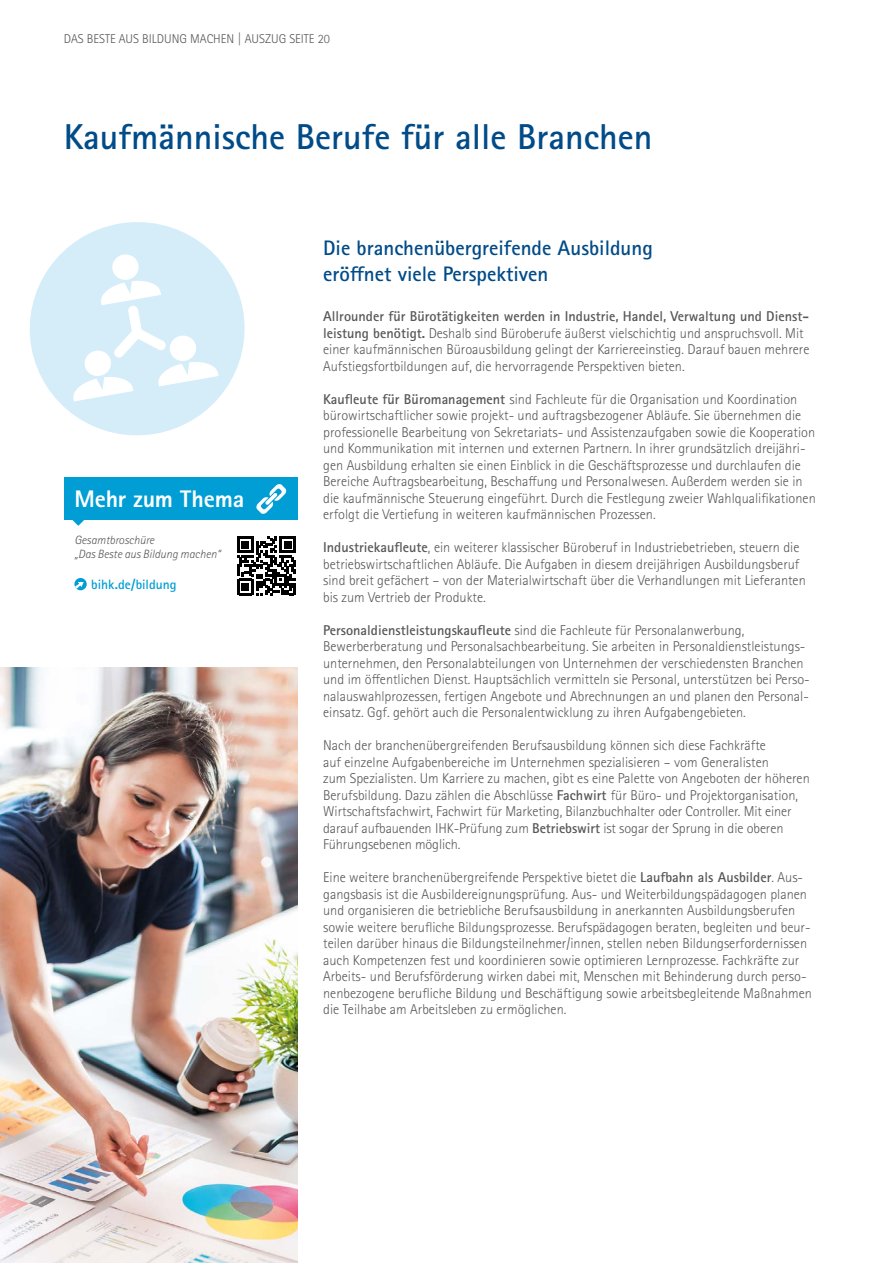
<style>
.page{position:relative;width:893px;height:1263px;background:#fff}
.page>*{position:absolute;margin:0;border:0;box-sizing:border-box;transform-origin:0 0}
.Headline{font:700 36px "Rotis Sans Serif Std";color:#004b88}
.Infobox_Box-Headline{font:800 24px "Rotis Sans Serif Std";letter-spacing:-.005em;color:#fff}
.Subheadline{font:700 21px/25.2px "Rotis Sans Serif Std";color:#004b88}
.Fließtext{font:300 14.25px/16.5px "Rotis Sans Serif Std";color:#575756}
.Mutterschrift_Rotis{font:700 13.5px "Rotis Sans Serif Std";color:#009ed4}
.t1{font:300 12.75px "Rotis Sans Serif Std";color:#575756}
.Mutterschrift_Rotis-2{font:italic 300 12px/13.5px "Rotis Sans Serif Std";color:#575756}
.s1{font-weight:700}
</style>
<div class="page">
<img style="left:0;top:668px;width:298px;height:595px">
<svg style="left:29px;top:222px;width:216px;height:214px;fill:#d4edf9"></svg>
<svg style="left:72px;top:253px;width:147px;height:148px"></svg>
<svg style="left:74px;top:578px;width:13px;height:12px"></svg>
<svg style="left:75px;top:582px;width:9px;height:7px"></svg>
<div style="left:64px;top:477px;width:234px;height:43px;background:#009ed4"></div>
<svg style="left:72px;top:520px;width:12px;height:6px"></svg>
<svg style="left:256px;top:484px;width:31px;height:30px"></svg>
<svg style="left:237px;top:536px;width:59px;height:59px"></svg>
<p class="t1" style="left:64px;top:31px;width:268px">Das Beste aus Bildung machen | Auszug Seite 20</p>
<p class="Headline" style="left:64px;top:114px;width:590px">Kaufmännische Berufe für alle Branchen</p>
<p class="Infobox_Box-Headline" style="left:74px;top:484px;width:171px">Mehr zum Thema</p>
<p class="Mutterschrift_Rotis-2" style="left:74px;top:534px;width:148px">Gesamtbroschüre<br>„Das Beste aus Bildung machen“</p>
<p class="Mutterschrift_Rotis" style="left:91px;top:576px;width:87px">bihk.de/bildung</p>
<p class="Subheadline" style="left:323px;top:235px;width:331px">Die branchenübergreifende Ausbildung eröffnet viele Perspektiven</p>
<p class="Fließtext" style="left:323px;top:308px;width:488px"><span class="s1">Allrounder für Bürotätigkeiten werden in Industrie, Handel, Verwaltung und Dienst&shy;leistung benötigt.</span> Deshalb sind Büroberufe äußerst vielschichtig und anspruchsvoll. M it einer kaufmännischen Büroausbildung gelingt der Karriereeinstieg. Darauf bauen mehrere Aufstiegsfortbildungen auf, die hervorragende Perspektiven bieten.</p>
<p class="Fließtext" style="left:323px;top:391px;width:494px"><span class="s1">Kaufleute für Büromanagement</span> sind Fachleute für die Organisation und Koordination bürowirtschaftlicher sowie projekt- und auftragsbezogener Abläufe. Sie übernehmen die professionelle Bearbeitung von Sekretariats- und Assistenzaufgaben sowie die Kooperation und Kommunikation mit internen und externen Partnern. I n ihrer grundsätzlich dreijähri&shy;gen Ausbildung erhalten sie einen Einblick in die Geschäftsprozesse und durchlaufen die Bereiche Auftragsbearbeitung, Beschaffung und Personalwesen. Außerdem werden sie in die kaufmännische Steuerung eingeführt. Durch die Festlegung zweier Wahlqualifikationen erfolgt die Vertiefung in weiteren kaufmännischen Prozessen.</p>
<p class="Fließtext" style="left:323px;top:539px;width:484px"><span class="s1">Industriekaufleute</span>, ein weiterer klassischer Büroberuf in I ndustriebetrieben, steuern die betriebswirtschaftlichen Abläufe. Die Aufgaben in diesem dreijährigen Ausbildungsberuf sind breit gefächert – von der Materialwirtschaft über die Verhandlungen mit Lieferanten bis zum Vertrieb der Produkte.</p>
<p class="Fließtext" style="left:323px;top:622px;width:488px"><span class="s1">Personaldienstleistungskaufleute</span> sind die Fachleute für Personalanwerbung, Bewerberberatung und Personalsachbearbeitung. Sie arbeiten in Personaldienstleistungs&shy;unternehmen, den Personalabteilungen von U nternehmen der verschiedensten Branchen und im öffentlichen Dienst. Hauptsächlich vermitteln sie Personal, unterstützen bei Perso&shy;nalauswahlprozessen, fertigen Angebote und Abrechnungen an und planen den Personal&shy;einsatz. Ggf. gehört auch die Personalentwicklung zu ihren Aufgabengebieten.</p>
<p class="Fließtext" style="left:323px;top:737px;width:488px">Nach der branchenübergreifenden Berufsausbildung können sich diese Fachkräfte<br>auf einzelne Aufgabenbereiche im U nternehmen spezialisieren – vom Generalisten<br>zum Spezialisten. U m Karriere zu machen, gibt es eine Palette von Angeboten der höheren Berufsbildung. Dazu zählen die Abschlüsse <span class="s1">Fachwirt</span> für Büro- und Projektorganisation, Wirtschaftsfachwirt, Fachwirt für Marketing, Bilanzbuchhalter oder Controller. M it einer darauf aufbauenden IH K-Prüfung zum <span class="s1">Betriebswirt</span> ist sogar der Sprung in die oberen Führungsebenen möglich.</p>
<p class="Fließtext" style="left:323px;top:869px;width:490px">Eine weitere branchenübergreifende Perspektive bietet die <span class="s1">Laufbahn als Ausbilder</span>. Aus&shy;gangsbasis ist die Ausbildereignungsprüfung. Aus- und Weiterbildungspädagogen planen und organisieren die betriebliche Berufsausbildung in anerkannten Ausbildungsberufen sowie weitere berufliche Bildungsprozesse. Berufspädagogen beraten, begleiten und beur&shy;teilen darüber hinaus die Bildungsteilnehmer/innen, stellen neben Bildungserfordernissen auch Kompetenzen fest und koordinieren sowie optimieren Lernprozesse. Fachkräfte zur Arbeits- und Berufsförderung wirken dabei mit, Menschen mit Behinderung durch perso&shy;nenbezogene berufliche Bildung und Beschäftigung sowie arbeitsbegleitende Maßnahmen die Teilhabe am Arbeitsleben zu ermöglichen.</p>
</div>
